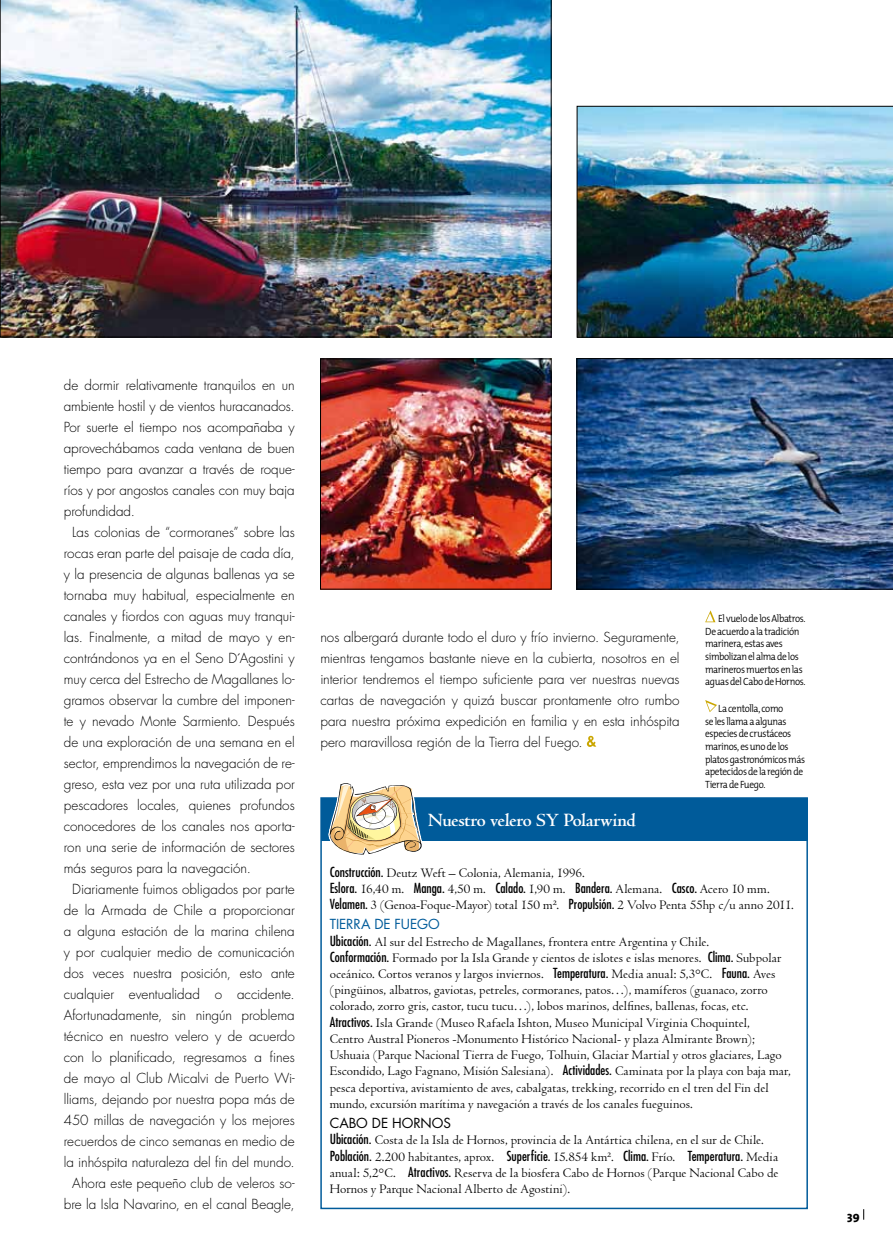
<style>
.page{position:relative;width:893px;height:1255px;background:#fff}
.page>*{position:absolute;margin:0;border:0;box-sizing:border-box;transform-origin:0 0}
.t1{font:700 19.5px "Centaur";letter-spacing:-.02em;color:#fff}
.t2{font:300 13.5px/21px "Futura";color:#000;text-align:justify}
.t3{font:13.5px/16.2px "Centaur";letter-spacing:.005em;color:#000}
.t4{font:13.5px "Futura";color:#005b9a}
.t5{font:13.5px "Futura";color:#000}
.t6{font:800 12px "The Mix";color:#000}
.t7{font:300 10.5px/12.6px "The Mix";letter-spacing:-.04em;color:#000;scale:.9 1}
.s1{font-family:"Futura";font-stretch:condensed}
</style>
<div class="page">
<div style="left:320px;top:797px;width:488px;height:412px;border:2px solid #005b9a"></div>
<div style="left:321px;top:798px;width:487px;height:42px;background:#005b9a"></div>
<img style="left:327px;top:783px;width:100px;height:72px">
<img style="left:577px;top:106px;width:316px;height:231px">
<img style="left:0;top:0;width:551px;height:337px">
<img style="left:322px;top:360px;width:227px;height:227px">
<div style="left:320px;top:358px;width:231px;height:231px;border:1px solid #000"></div>
<img style="left:577px;top:358px;width:316px;height:231px">
<svg style="left:587px;top:735px;width:9px;height:12px"></svg>
<svg style="left:705px;top:610px;width:10px;height:12px"></svg>
<svg style="left:705px;top:700px;width:12px;height:12px"></svg>
<p class="t2" style="left:64px;top:375px;width:233px">de dormir relativamente tranquilos en un ambiente hostil y de vientos huracanados.<br>Por suerte el tiempo nos acompañaba y aprovechábamos cada ventana de buen tiempo para avanzar a través de roque&shy;ríos y por angostos canales con muy baja profundidad.</p>
<p class="t2" style="left:64px;top:522px;width:233px;text-indent:9px">Las colonias de “cormoranes” sobre las rocas eran parte del paisaje de cada día, y la presencia de algunas ballenas ya se tornaba muy habitual, especialmente en canales y fiordos con aguas muy tranqui&shy;las. Finalmente, a mitad de mayo y en&shy;contrándonos ya en el Seno D´Agostini y muy cerca del Estrecho de Magallanes lo&shy;gramos observar la cumbre del imponen&shy;te y nevado Monte Sarmiento. Después de una exploración de una semana en el sector, emprendimos la navegación de re&shy;greso, esta vez por una ruta utilizada por pescadores locales, quienes profundos conocedores de los canales nos aporta&shy;ron una serie de información de sectores más seguros para la navegación.</p>
<p class="t2" style="left:64px;top:879px;width:233px;text-align:right">Diariamente fuimos obligados por parte de la Armada de Chile a proporcionar a alguna estación de la marina chilena y por cualquier medio de comunicación dos veces nuestra posición, esto ante cualquier eventualidad o accidente.<br>Afortunadamente, sin ningún problema técnico en nuestro velero y de acuerdo con lo planificado, regresamos a fines de mayo al Club Micalvi de Puerto Wi&shy;lliams, dejando por nuestra popa más de 450 millas de navegación y los mejores recuerdos de cinco semanas en medio de la inhóspita naturaleza del fin del mundo.<br>Ahora este pequeño club de veleros so&shy;bre la Isla Navarino, en el canal Beagle,</p>
<p class="t2" style="left:320px;top:627px;width:361px">nos albergará durante todo el duro y frío invierno. Seguramente, mientras tengamos bastante nieve en la cubierta, nosotros en el interior tendremos el tiempo suficiente para ver nuestras nuevas cartas de navegación y quizá buscar prontamente otro rumbo para nuestra próxima expedición en familia y en esta inhóspita pero maravillosa región de la Tierra del Fuego.</p>
<h1 class="t1" style="left:428px;top:809px;width:209px">Nuestro velero SY Polarwind</h1>
<p class="t7" style="left:705px;top:612px;width:113px;text-indent:13px">El vuelo de los Albatros.<br>De acuerdo a la tradición marinera, estas aves simbolizan el alma de los marineros muertos en las aguas del Cabo de Hornos.</p>
<p class="t7" style="left:705px;top:702px;width:113px;text-indent:13px">La centolla, como<br>se les llama a algunas especies de crustáceos marinos, es uno de los platos gastronómicos más apetecidos de la región de<br>Tierra de Fuego.</p>
<p class="t3" style="left:330px;top:864px;width:466px"><span class="s1">Construcción.</span> Deutz Weft – Colonia, Alemania, 1996.<br><span class="s1">Eslora.</span> 16,40 m. <span class="s1">Manga.</span> 4,50 m. <span class="s1">Calado.</span> 1,90 m. <span class="s1">Bandera.</span> Alemana. <span class="s1">Casco.</span> Acero 10 mm.<br><span class="s1">Velamen.</span> 3 (Genoa-Foque-Mayor) total 150 m². <span class="s1">Propulsión.</span> 2 Volvo Penta 55hp c/u anno 2011.</p>
<p class="t4" style="left:330px;top:915px;width:112px">TIERRA DE FUEGO</p>
<p class="t3" style="left:330px;top:933px;width:463px"><span class="s1">Ubicación.</span> Al sur del Estrecho de Magallanes, frontera entre Argentina y Chile.<br><span class="s1">Conformación.</span> Formado por la Isla Grande y cientos de islotes e islas menores. <span class="s1">Clima.</span> Subpolar oceánico. Cortos veranos y largos inviernos. <span class="s1">Temperatura.</span> Media anual: 5,3°C. <span class="s1">Fauna.</span> Aves (pingüinos, albatros, gaviotas, petreles, cormoranes, patos…), mamíferos (guanaco, zorro colorado, zorro gris, castor, tucu tucu…), lobos marinos, delfines, ballenas, focas, etc.<br><span class="s1">Atractivos.</span> Isla Grande (Museo Rafaela Ishton, Museo Municipal Virginia Choquintel,<br>Centro Austral Pioneros -Monumento Histórico Nacional- y plaza Almirante Brown); Ushuaia (Parque Nacional Tierra de Fuego, Tolhuin, Glaciar Martial y otros glaciares, Lago Escondido, Lago Fagnano, Misión Salesiana). <span class="s1">Actividades.</span> Caminata por la playa con baja mar, pesca deportiva, avistamiento de aves, cabalgatas, trekking, recorrido en el tren del Fin del mundo, excursión marítima y navegación a través de los canales fueguinos.</p>
<p class="t5" style="left:330px;top:1114px;width:123px">CABO DE HORNOS</p>
<p class="t3" style="left:330px;top:1132px;width:450px"><span class="s1">Ubicación.</span> Costa de la Isla de Hornos, provincia de la Antártica chilena, en el sur de Chile.<br><span class="s1">Población.</span> 2.200 habitantes, aprox. <span class="s1">Superficie.</span> 15.854 km². <span class="s1">Clima.</span> Frío. <span class="s1">Temperatura.</span> Media anual: 5,2°C. <span class="s1">Atractivos.</span> Reserva de la biosfera Cabo de Hornos (Parque Nacional Cabo de Hornos y Parque Nacional Alberto de Agostini).</p>
<p class="t6" style="left:847px;top:1207px;width:14px">39</p>
</div>
